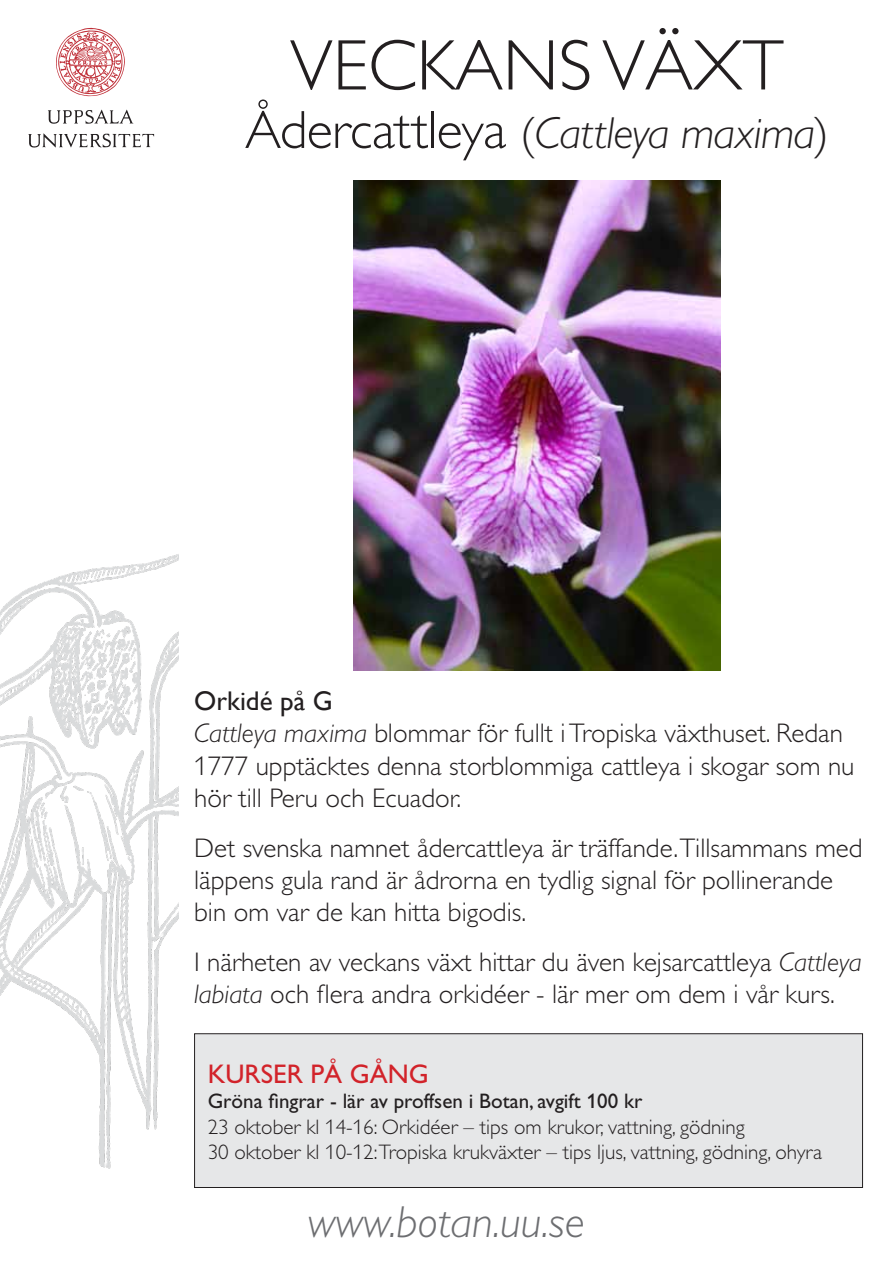
<style>
.page{position:relative;width:893px;height:1263px;background:#fff}
.page>*{position:absolute;margin:0;border:0;box-sizing:border-box;transform-origin:0 0}
.t1{font:300 72px "Gill Alt One";color:#231f20}
.t2{font:italic 300 45px "Gill Alt One";letter-spacing:-.02em;color:#231f20}
.t3{font:italic 300 45px "Gill Alt One";color:#6d6e71}
.t4{font:300 27px/32.4px "Gill Alt One";color:#231f20}
.t5{font:27px "Gill Alt One";color:#d2232a}
.t6{font:27px "Gill Sans";color:#231f20}
.t7{font:300 21px/25.2px "Gill Alt One";color:#231f20}
.t8{font:21px "Gill Alt One";color:#231f20}
.s1{font-style:normal;font-size:54px}
.s2{font-style:normal}
.s3{font-style:italic}
</style>
<div class="page">
<svg style="left:48px;top:110px;width:85px;height:14px"></svg>
<svg style="left:28px;top:133px;width:126px;height:15px"></svg>
<svg style="left:56px;top:28px;width:69px;height:68px"></svg>
<img style="left:0;top:554px;width:179px;height:615px">
<div style="left:195px;top:1034px;width:667px;height:153px;background:#e6e7e8"></div>
<div style="left:194px;top:1033px;width:669px;height:155px;border:1px solid #231f20"></div>
<img style="left:353px;top:180px;width:367px;height:490px">
<h1 class="t1" style="left:290px;top:25px;width:495px">VECKANS VÄXT</h1>
<h2 class="t2" style="left:245px;top:108px;width:585px"><span class="s1">Ådercattleya</span> <span class="s2">(</span>Cattleya maxima<span class="s2">)</span></h2>
<p class="t6" style="left:194px;top:685px;width:140px">Orkidé på G</p>
<p class="t4" style="left:194px;top:717px;width:662px"><span class="s3">Cattleya maxima</span> blommar för fullt i Tropiska växthuset. Redan<br>1777 upptäcktes denna storblommiga cattleya i skogar som nu hör till Peru och Ecuador.</p>
<p class="t4" style="left:194px;top:831px;width:670px">Det svenska namnet ådercattleya är träffande.Tillsammans med läppens gula rand är ådrorna en tydlig signal för pollinerande bin om var de kan hitta bigodis.</p>
<p class="t4" style="left:194px;top:946px;width:669px">I närheten av veckans växt hittar du även kejsarcattleya <span class="s3">Cattleya labiata</span> och flera andra orkidéer - lär mer om dem i vår kurs.</p>
<p class="t5" style="left:208px;top:1058px;width:223px">KURSER PÅ GÅNG</p>
<p class="t8" style="left:208px;top:1089px;width:436px">Gröna fingrar - lär av proffsen i Botan, avgift 100 kr</p>
<p class="t7" style="left:208px;top:1114px;width:616px">23 oktober kl 14-16: Orkidéer – tips om krukor, vattning, gödning<br>30 oktober kl 10-12:Tropiska krukväxter – tips ljus, vattning, gödning, ohyra</p>
<h2 class="t3" style="left:308px;top:1197px;width:279px">www.botan.uu.se</h2>
</div>
